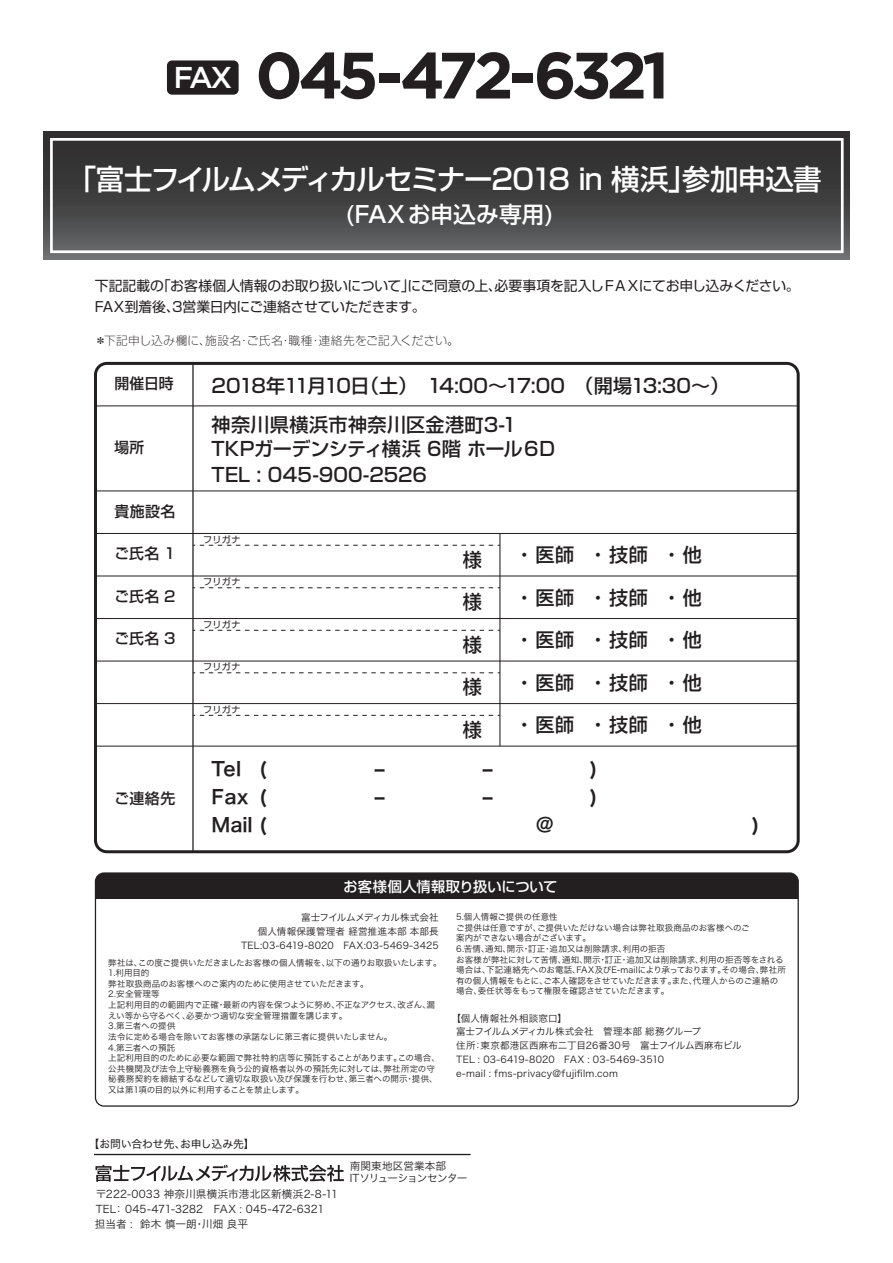
<style>
.page{position:relative;width:893px;height:1263px;background:#fff}
.page>*{position:absolute;margin:0;border:0;box-sizing:border-box;transform-origin:0 0}
.t1{font:700 65.25px "Gotham";letter-spacing:-.08em;color:#231f20}
.t2{font:500 28.5px "Shin Go Pro";letter-spacing:-.055em;color:#fff}
.t3{font:500 22.8px "Shin Go Pro";color:#fff}
.t4{font:500 19.2px/39.2px "Shin Go Pro";letter-spacing:.005em;color:#231f20}
.t5{font:19.2px "Hira Kaku Std W6";letter-spacing:-.005em;color:#231f20}
.t6{font:19.2px "Hira Kaku Std W6";letter-spacing:-.005em;color:#231f20;scale:1.5 1}
.t7{font:500 14.85px "Shin Go Pro";letter-spacing:.025em;color:#231f20}
.t8{font:500 14.25px "Shin Go Pro";letter-spacing:.005em;color:#fff}
.t9{font:13.8px/21.3px "Shin Go Pro";letter-spacing:-.015em;color:#231f20}
.t10{font:300 expanded 11.7px "Shin Go Pro";letter-spacing:.025em;color:#231f20}
.t11{font:10.8px "Hira Kaku Std W4";letter-spacing:-.02em;color:#231f20}
.t12{font:10.65px/14.9px "Hira Kaku Std W3";letter-spacing:.005em;color:#231f20}
.t13{font:10.65px/12px "Hira Kaku Std W3";letter-spacing:-.015em;color:#231f20}
.t14{font:9.6px/13.8px "Hira Kaku Std W3";letter-spacing:.01em;color:#231f20;text-align:right}
.t15{font:9px "Shin Go Pro";letter-spacing:.035em;color:#231f20}
.t16{font:8.55px/10.6px "Hira Kaku Std W3";letter-spacing:-.005em;color:#231f20}
</style>
<div class="page">
<div style="left:167px;top:60px;width:72px;height:35px;background:#231f20;border-radius:5px"></div>
<div style="left:44px;top:132px;width:806px;height:127px;background:linear-gradient(to bottom,#262425,#636465)"></div>
<div style="left:50px;top:138px;width:794px;height:115px;border:3px solid #fff"></div>
<hr style="left:94px;top:1154px;width:377px;height:1px;background:#231f20">
<div style="left:94px;top:362px;width:706px;height:491px;border:3px solid #231f20;border-radius:11px"></div>
<hr style="left:192px;top:363px;width:2px;height:489px;background:#231f20">
<hr style="left:95px;top:405px;width:703px;height:1px;background:#231f20">
<hr style="left:95px;top:490px;width:703px;height:1px;background:#231f20">
<hr style="left:95px;top:533px;width:703px;height:1px;background:#231f20">
<hr style="left:95px;top:575px;width:703px;height:1px;background:#231f20">
<hr style="left:95px;top:618px;width:703px;height:1px;background:#231f20">
<hr style="left:95px;top:661px;width:703px;height:1px;background:#231f20">
<hr style="left:95px;top:703px;width:703px;height:1px;background:#231f20">
<hr style="left:95px;top:746px;width:703px;height:1px;background:#231f20">
<hr style="left:499px;top:533px;width:1px;height:213px;background:#231f20">
<div style="left:95px;top:874px;width:702px;height:25px;background:#231f20"></div>
<div style="left:95px;top:872px;width:704px;height:235px;border:1px solid #231f20;border-radius:9px"></div>
<svg style="left:95px;top:1165px;width:249px;height:17px"></svg>
<svg style="left:193px;top:545px;width:307px;height:1px"></svg>
<svg style="left:193px;top:587px;width:307px;height:1px"></svg>
<svg style="left:193px;top:630px;width:307px;height:1px"></svg>
<svg style="left:193px;top:672px;width:307px;height:1px"></svg>
<svg style="left:193px;top:715px;width:307px;height:1px"></svg>
<h1 class="t1" style="left:173px;top:32px;width:498px"><sup>FAX</sup> 045-472-6321</h1>
<h2 class="t2" style="left:68px;top:155px;width:755px">「富士フイルムメディカルセミナー2018 in 横浜」参加申込書</h2>
<h3 class="t3" style="left:344px;top:196px;width:211px">(FAXお申込み専用)</h3>
<h3 class="t9" style="left:95px;top:273px;width:706px">下記記載の「お客様個人情報のお取り扱いについて」にご同意の上、必要事項を記入しＦＡＸにてお申し込みください。<br>FAX到着後、3営業日内にご連絡させていただきます。</h3>
<h3 class="t10" style="left:95px;top:331px;width:366px">＊下記申し込み欄に、施設名・ご氏名・職種・連絡先をご記入ください。</h3>
<h3 class="t7" style="left:114px;top:371px;width:61px">開催日時</h3>
<h3 class="t4" style="left:212px;top:364px;width:519px">2018年11月10日（土）　14:00～17:00　（開場13:30～）神奈川県横浜市神奈川区金港町3-1</h3>
<h3 class="t4" style="left:212px;top:434px;width:345px;line-height:25.7px">TKPガーデンシティ横浜 6階 ホール６D<br>TEL : 045-900-2526</h3>
<h3 class="t7" style="left:114px;top:435px;width:32px">場所</h3>
<h3 class="t7" style="left:114px;top:499px;width:63px">貴施設名</h3>
<h3 class="t7" style="left:114px;top:541px;width:63px">ご氏名 1</h3>
<h3 class="t7" style="left:114px;top:584px;width:63px">ご氏名 2</h3>
<h3 class="t7" style="left:114px;top:626px;width:63px">ご氏名 3</h3>
<h3 class="t7" style="left:114px;top:786px;width:62px">ご連絡先</h3>
<p class="t15" style="left:203px;top:532px;width:39px">フリガナ</p>
<p class="t15" style="left:203px;top:574px;width:39px">フリガナ</p>
<p class="t15" style="left:203px;top:617px;width:39px">フリガナ</p>
<p class="t15" style="left:203px;top:660px;width:39px">フリガナ</p>
<p class="t15" style="left:203px;top:702px;width:39px">フリガナ</p>
<h3 class="t4" style="left:463px;top:537px;width:21px">様</h3>
<h3 class="t4" style="left:515px;top:533px;width:189px">・ 医師　・ 技師　・ 他</h3>
<h3 class="t4" style="left:463px;top:580px;width:21px">様</h3>
<h3 class="t4" style="left:515px;top:576px;width:189px">・ 医師　・ 技師　・ 他</h3>
<h3 class="t4" style="left:463px;top:622px;width:21px">様</h3>
<h3 class="t4" style="left:515px;top:618px;width:189px">・ 医師　・ 技師　・ 他</h3>
<h3 class="t4" style="left:463px;top:665px;width:21px">様</h3>
<h3 class="t4" style="left:515px;top:661px;width:189px">・ 医師　・ 技師　・ 他</h3>
<h3 class="t4" style="left:463px;top:707px;width:21px">様</h3>
<h3 class="t4" style="left:515px;top:703px;width:189px">・ 医師　・ 技師　・ 他</h3>
<h3 class="t5" style="left:212px;top:753px;width:57px">Tel (</h3>
<h3 class="t6" style="left:374px;top:753px;width:9px">-</h3>
<h3 class="t6" style="left:482px;top:753px;width:9px">-</h3>
<h3 class="t5" style="left:590px;top:753px;width:9px">)</h3>
<h3 class="t5" style="left:212px;top:781px;width:57px">Fax (</h3>
<h3 class="t6" style="left:374px;top:781px;width:9px">-</h3>
<h3 class="t6" style="left:482px;top:781px;width:9px">-</h3>
<h3 class="t5" style="left:590px;top:781px;width:9px">)</h3>
<h3 class="t5" style="left:212px;top:809px;width:57px">Mail (</h3>
<h3 class="t5" style="left:536px;top:809px;width:19px">@</h3>
<h3 class="t5" style="left:752px;top:809px;width:9px">)</h3>
<h3 class="t8" style="left:343px;top:875px;width:215px">お客様個人情報取り扱いについて</h3>
<p class="t14" style="left:241px;top:910px;width:199px">富士フイルムメディカル株式会社<br>個人情報保護管理者 経営推進本部 本部長<br>TEL:03-6419-8020　FAX:03-5469-3425</p>
<p class="t16" style="left:456px;top:911px;width:331px">5.個人情報ご提供の任意性<br>ご提供は任意ですが、ご提供いただけない場合は弊社取扱商品のお客様へのご<br>案内ができない場合がございます。<br>6.苦情、通知、開示・訂正・追加又は削除請求、利用の拒否<br>お客様が弊社に対して苦情、通知、開示・訂正・追加又は削除請求、利用の拒否等をされる場合は、下記連絡先へのお電話、FAX及びE-mailにより承っております。その場合、弊社所有の個人情報をもとに、ご本人確認をさせていただきます。また、代理人からのご連絡の場合、委任状等をもって権限を確認させていただきます。</p>
<p class="t16" style="left:108px;top:957px;width:335px">弊社は、この度ご提供いただきましたお客様の個人情報を、以下の通りお取扱いたします。<br>1.利用目的<br>弊社取扱商品のお客様へのご案内のために使用させていただきます。<br>2.安全管理等<br>上記利用目的の範囲内で正確・最新の内容を保つように努め、不正なアクセス、改ざん、漏えい等から守るべく、必要かつ適切な安全管理措置を講じます。<br>3.第三者への提供<br>法令に定める場合を除いてお客様の承諾なしに第三者に提供いたしません。<br>4.第三者への預託<br>上記利用目的のために必要な範囲で弊社特約店等に預託することがあります。この場合、公共機関及び法令上守秘義務を負う公的資格者以外の預託先に対しては、弊社所定の守秘義務契約を締結するなどして適切な取扱い及び保護を行わせ、第三者への開示・提供、又は第1項の目的以外に利用することを禁止します。</p>
<p class="t14" style="left:456px;top:1011px;width:287px;text-align:left;text-indent:-5px">【個人情報社外相談窓口】<br>富士フイルムメディカル株式会社　管理本部 総務グループ<br>住所：東京都港区西麻布二丁目26番30号　富士フイルム西麻布ビル<br>TEL : 03-6419-8020　FAX : 03-5469-3510<br>e-mail : fms-privacy@fujifilm.com</p>
<p class="t11" style="left:89px;top:1135px;width:168px">【お問い合わせ先、お申し込み先】</p>
<p class="t12" style="left:95px;top:1186px;width:245px">〒222-0033 神奈川県横浜市港北区新横浜2-8-11<br>TEL： 045-471-3282　FAX : 045-472-6321<br>担当者 : 鈴木 慎一朗・川畑 良平</p>
<p class="t13" style="left:350px;top:1160px;width:119px">南関東地区営業本部<br>ITソリューションセンター</p>
</div>
